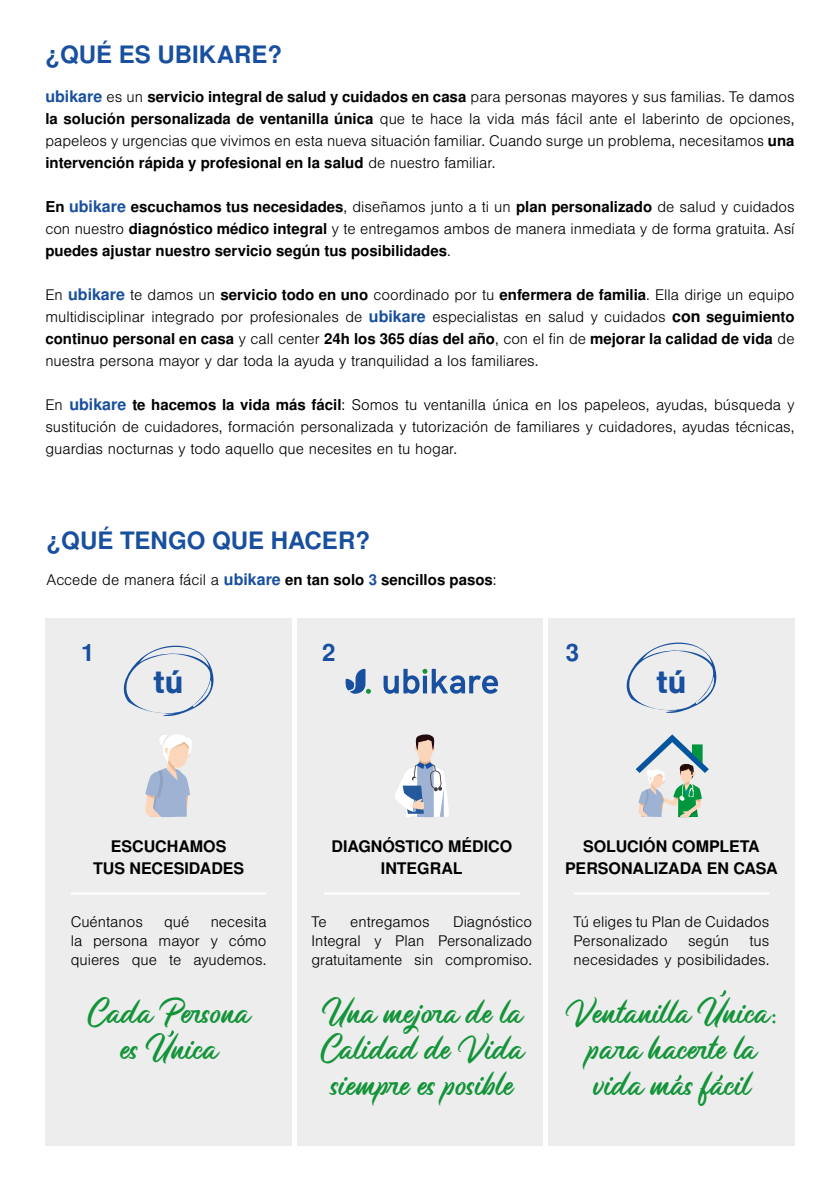
<style>
.page{position:relative;width:840px;height:1191px;background:#fff}
.page>*{position:absolute;margin:0;border:0;box-sizing:border-box;transform-origin:0 0}
.t1{font:700 34px "Nimbus San";color:#184f9e}
.t2{font:26px/36px "Monopola Script";color:#139439;text-align:center}
.t3{font:700 24px "Nimbus San L";color:#184f9e}
.t4{font:300 16px/19.2px "Nimbus San";color:#000;text-align:justify}
.t5{font:700 16px/22px "Nimbus San L";color:#000;text-align:center}
.t6{font:700 15px "Nimbus San L";color:#000}
.s1{font-family:"Nimbus San L";font-weight:700;color:#184f9e}
.s2{font-family:"Nimbus San L";font-weight:700;font-size:15px}
.s3{font-family:"Nimbus San";font-weight:300;font-size:16px}
.s4{font-size:16px;color:#184f9e}
.s5{font-family:"Nimbus San L";font-weight:700}
.s6{color:#184f9e}
.s7{font-family:"New Peninim"}
</style>
<div class="page">
<div style="left:45px;top:618px;width:247px;height:527px;background:#ededed"></div>
<div style="left:297px;top:618px;width:245px;height:527px;background:#ededed"></div>
<div style="left:548px;top:618px;width:246px;height:527px;background:#ededed"></div>
<svg style="left:123px;top:645px;width:91px;height:71px"></svg>
<svg style="left:383px;top:669px;width:114px;height:25px"></svg>
<svg style="left:345px;top:668px;width:26px;height:26px"></svg>
<svg style="left:395px;top:734px;width:54px;height:83px"></svg>
<svg style="left:145px;top:735px;width:47px;height:82px"></svg>
<hr style="left:71px;top:892px;width:195px;height:2px;background:#fff">
<hr style="left:324px;top:892px;width:195px;height:2px;background:#fff">
<hr style="left:573px;top:892px;width:196px;height:2px;background:#fff">
<svg style="left:626px;top:642px;width:90px;height:71px"></svg>
<svg style="left:635px;top:734px;width:73px;height:84px"></svg>
<svg style="left:167px;top:1030px;width:7px;height:6px"></svg>
<svg style="left:675px;top:1074px;width:6px;height:7px"></svg>
<svg style="left:716px;top:1074px;width:6px;height:7px"></svg>
<svg style="left:719px;top:990px;width:6px;height:6px"></svg>
<h3 class="t3" style="left:45px;top:37px;width:238px">¿QUÉ ES UBIKARE?</h3>
<p class="t4" style="left:45px;top:86px;width:750px;line-height:22px"><span class="s1">ubikare</span> es un <span class="s2">servicio integral de salud y cuidados en casa</span> para personas mayores y sus familias. Te damos <span class="s2">la solución personalizada de ventanilla única</span> que te hace la vida más fácil ante el laberinto de opciones, papeleos y urgencias que vivimos en esta nueva situación familiar. Cuando surge un problema, necesitamos <span class="s2">una</span></p>
<p class="t6" style="left:45px;top:152px;width:451px">intervención rápida y profesional en la salud <span class="s3">de nuestro familiar.</span></p>
<p class="t6" style="left:45px;top:196px;width:750px">En <span class="s4">ubikare</span> escuchamos tus necesidades<span class="s3">, diseñamos junto a ti un</span> plan personalizado <span class="s3">de salud y cuidados</span></p>
<p class="t4" style="left:45px;top:219px;width:750px">con nuestro <span class="s2">diagnóstico médico integral</span> y te entregamos ambos de manera inmediata y de forma gratuita. Así</p>
<p class="t6" style="left:45px;top:240px;width:407px">puedes ajustar nuestro servicio según tus posibilidades<span class="s3">.</span></p>
<p class="t4" style="left:45px;top:284px;width:750px;line-height:22px">En <span class="s1">ubikare</span> te damos un <span class="s2">servicio todo en uno</span> coordinado por tu <span class="s2">enfermera de familia</span>. Ella dirige un equipo multidisciplinar integrado por profesionales de <span class="s1">ubikare</span> especialistas en salud y cuidados <span class="s5">con</span> <span class="s2">seguimiento</span></p>
<p class="t6" style="left:45px;top:328px;width:750px">continuo personal en casa <span class="s3">y call center</span> 24h los 365 días del año<span class="s3">, con el fin de</span> mejorar la calidad de vida <span class="s3">de</span></p>
<p class="t4" style="left:45px;top:351px;width:494px">nuestra persona mayor y dar toda la ayuda y tranquilidad a los familiares.</p>
<p class="t4" style="left:45px;top:394px;width:750px;line-height:22px">En <span class="s1">ubikare</span> <span class="s2">te hacemos la vida más fácil</span>: Somos tu ventanilla única en los papeleos, ayudas, búsqueda y sustitución de cuidadores, formación personalizada y tutorización de familiares y cuidadores, ayudas técnicas, guardias nocturnas y todo aquello que necesites en tu hogar.</p>
<h3 class="t3" style="left:47px;top:523px;width:325px">¿QUÉ TENGO QUE HACER?</h3>
<p class="t6" style="left:47px;top:569px;width:451px"><span class="s3">Accede de manera fácil a</span> <span class="s4">ubikare</span> en tan solo <span class="s6">3</span> sencillos pasos<span class="s3">:</span></p>
<h3 class="t3" style="left:81px;top:635px;width:15px">1</h3>
<h3 class="t3" style="left:322px;top:635px;width:15px">2</h3>
<h3 class="t3" style="left:565px;top:635px;width:15px">3</h3>
<h1 class="t1" style="left:153px;top:662px;width:32px">tú</h1>
<h1 class="t1" style="left:656px;top:662px;width:32px">tú</h1>
<p class="t5" style="left:93px;top:834px;width:153px">ESCUCHAMOS<br>TUS NECESIDADES</p>
<p class="t5" style="left:331px;top:834px;width:182px">DIAGNÓSTICO MÉDICO<br>INTEGRAL</p>
<p class="t5" style="left:565px;top:834px;width:214px">SOLUCIÓN COMPLETA<br>PERSONALIZADA EN CASA</p>
<p class="t4" style="left:71px;top:912px;width:74px">Cuéntanos</p>
<p class="t4" style="left:164px;top:912px;width:27px">qué</p>
<p class="t4" style="left:311px;top:912px;width:222px;text-indent:141px">Diagnóstico Integral y Plan Personalizado gratuitamente sin compromiso.</p>
<p class="t4" style="left:573px;top:912px;width:197px">Tú eliges tu Plan de Cuidados<br>Personalizado</p>
<p class="t4" style="left:71px;top:912px;width:197px;text-indent:140px">necesita la persona mayor y cómo quieres que te ayudemos.</p>
<p class="t4" style="left:311px;top:912px;width:17px">Te</p>
<p class="t4" style="left:350px;top:912px;width:81px">entregamos</p>
<p class="t4" style="left:687px;top:931px;width:43px">según</p>
<p class="t4" style="left:573px;top:931px;width:197px;text-align:right">tus<br>necesidades y posibilidades.</p>
<h2 class="t2" style="left:88px;top:996px;width:163px">Cada Persona es Unica</h2>
<h2 class="t2" style="left:320px;top:996px;width:203px">Una mejora de la<br>Calidad de Vida siempre es posible</h2>
<h2 class="t2" style="left:565px;top:996px;width:212px">Ventanilla Unica<span class="s7">: </span>para hacerte la vida mas facil</h2>
</div>
